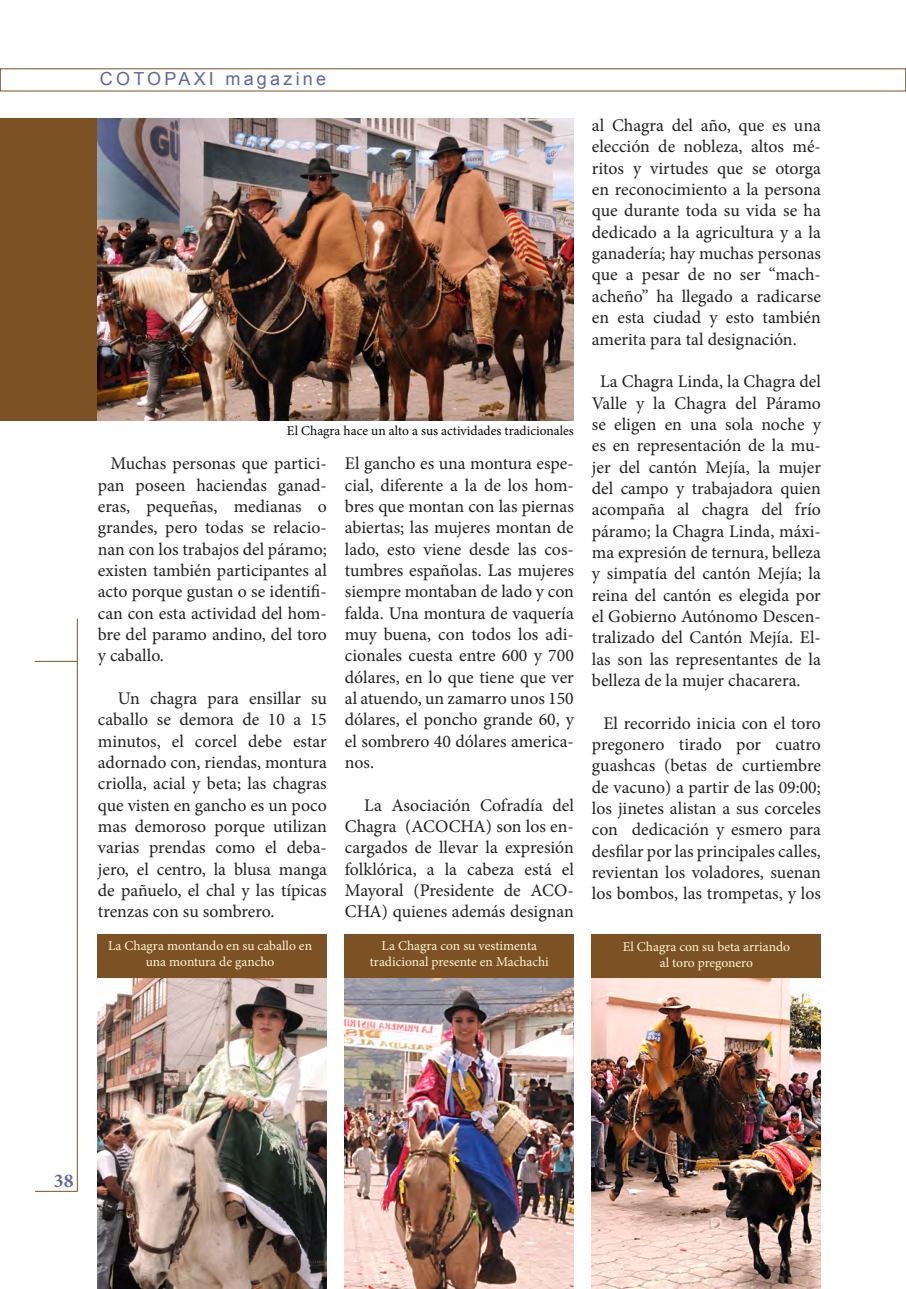
<style>
.page{position:relative;width:906px;height:1289px;background:#fff}
.page>*{position:absolute;margin:0;border:0;box-sizing:border-box;transform-origin:0 0}
.t1{font:700 19.5px "Minion Pro";color:#5f679f}
.t2{font:18px "Arial";letter-spacing:.18em;color:#5f679f}
.t3{font:17.85px/21.3px "Minion Pro";color:#231f20;text-align:justify}
.t4{font:13.5px/16.2px "Minion Pro";color:#fbf8d8;text-align:center}
.t5{font:13.5px "Minion Pro";color:#040503}
</style>
<div class="page">
<div style="left:0;top:118px;width:574px;height:302px;background:#7c5123"></div>
<img style="left:98px;top:118px;width:476px;height:302px">
<img style="left:98px;top:977px;width:229px;height:311px">
<img style="left:345px;top:977px;width:229px;height:311px">
<img style="left:592px;top:977px;width:229px;height:311px">
<div style="left:98px;top:934px;width:229px;height:43px;background:#7c5123"></div>
<div style="left:345px;top:934px;width:229px;height:43px;background:#7c5123"></div>
<div style="left:592px;top:934px;width:229px;height:43px;background:#7c5123"></div>
<hr style="left:77px;top:618px;width:1px;height:573px;background:#7c5123">
<hr style="left:35px;top:661px;width:42px;height:1px;background:#7c5123">
<hr style="left:35px;top:1190px;width:42px;height:1px;background:#7c5123">
<p class="t2" style="left:100px;top:67px;width:228px">COTOPAXI magazine</p>
<p class="t5" style="left:287px;top:422px;width:288px">El Chagra hace un alto a sus actividades tradicionales</p>
<p class="t3" style="left:98px;top:453px;width:230px;text-indent:13px">Muchas personas que partici&shy;pan poseen haciendas ganad&shy;eras, pequeñas, medianas o grandes, pero todas se relacio&shy;nan con los trabajos del páramo; existen también participantes al acto porque gustan o se identifi&shy;can con esta actividad del hom&shy;bre del paramo andino, del toro y caballo.</p>
<p class="t3" style="left:98px;top:687px;width:230px;text-indent:20px">Un chagra para ensillar su caballo se demora de 10 a 15 minutos, el corcel debe estar adornado con, riendas, montura criolla, acial y beta; las chagras que visten en gancho es un poco mas demoroso porque utilizan varias prendas como el deba&shy;jero, el centro, la blusa manga de pañuelo, el chal y las típicas trenzas con su sombrero.</p>
<p class="t3" style="left:345px;top:453px;width:230px">El gancho es una montura espe&shy;cial, diferente a la de los hom&shy;bres que montan con las piernas abiertas; las mujeres montan de lado, esto viene desde las cos&shy;tumbres españolas. Las mujeres siempre montaban de lado y con falda. Una montura de vaquería muy buena, con todos los adi&shy;cionales cuesta entre 600 y 700 dólares, en lo que tiene que ver al atuendo, un zamarro unos 150 dólares, el poncho grande 60, y el sombrero 40 dólares america&shy;nos.</p>
<p class="t3" style="left:345px;top:794px;width:230px;text-indent:19px">La Asociación Cofradía del Chagra (ACOCHA) son los en&shy;cargados de llevar la expresión folklórica, a la cabeza está el Mayoral (Presidente de ACO-CHA) quienes además designan</p>
<p class="t4" style="left:108px;top:937px;width:205px">La Chagra montando en su caballo en una montura de gancho</p>
<p class="t4" style="left:381px;top:937px;width:157px">La Chagra con su vestimenta</p>
<p class="t4" style="left:370px;top:953px;width:181px">tradicional presente en Machachi</p>
<p class="t3" style="left:592px;top:115px;width:230px">al Chagra del año, que es una elección de nobleza, altos mé&shy;ritos y virtudes que se otorga en reconocimiento a la persona que durante toda su vida se ha dedicado a la agricultura y a la ganadería; hay muchas personas que a pesar de no ser “mach&shy;acheño” ha llegado a radicarse en esta ciudad y esto también amerita para tal designación.</p>
<p class="t3" style="left:592px;top:371px;width:230px;text-indent:8px">La Chagra Linda, la Chagra del Valle y la Chagra del Páramo se eligen en una sola noche y es en representación de la mu&shy;jer del cantón Mejía, la mujer del campo y trabajadora quien acompaña al chagra del frío páramo; la Chagra Linda, máxi&shy;ma expresión de ternura, belleza y simpatía del cantón Mejía; la reina del cantón es elegida por el Gobierno Autónomo Descen&shy;tralizado del Cantón Mejía. El&shy;las son las representantes de la belleza de la mujer chacarera.</p>
<p class="t3" style="left:592px;top:712px;width:230px;text-indent:11px">El recorrido inicia con el toro pregonero tirado por cuatro guashcas (betas de curtiembre de vacuno) a partir de las 09:00; los jinetes alistan a sus corceles con dedicación y esmero para desfilar por las principales calles, revientan los voladores, suenan los bombos, las trompetas, y los</p>
<p class="t4" style="left:622px;top:938px;width:169px">El Chagra con su beta arriando</p>
<p class="t4" style="left:660px;top:954px;width:95px">al toro pregonero</p>
<p class="t1" style="left:54px;top:1167px;width:21px">38</p>
</div>
